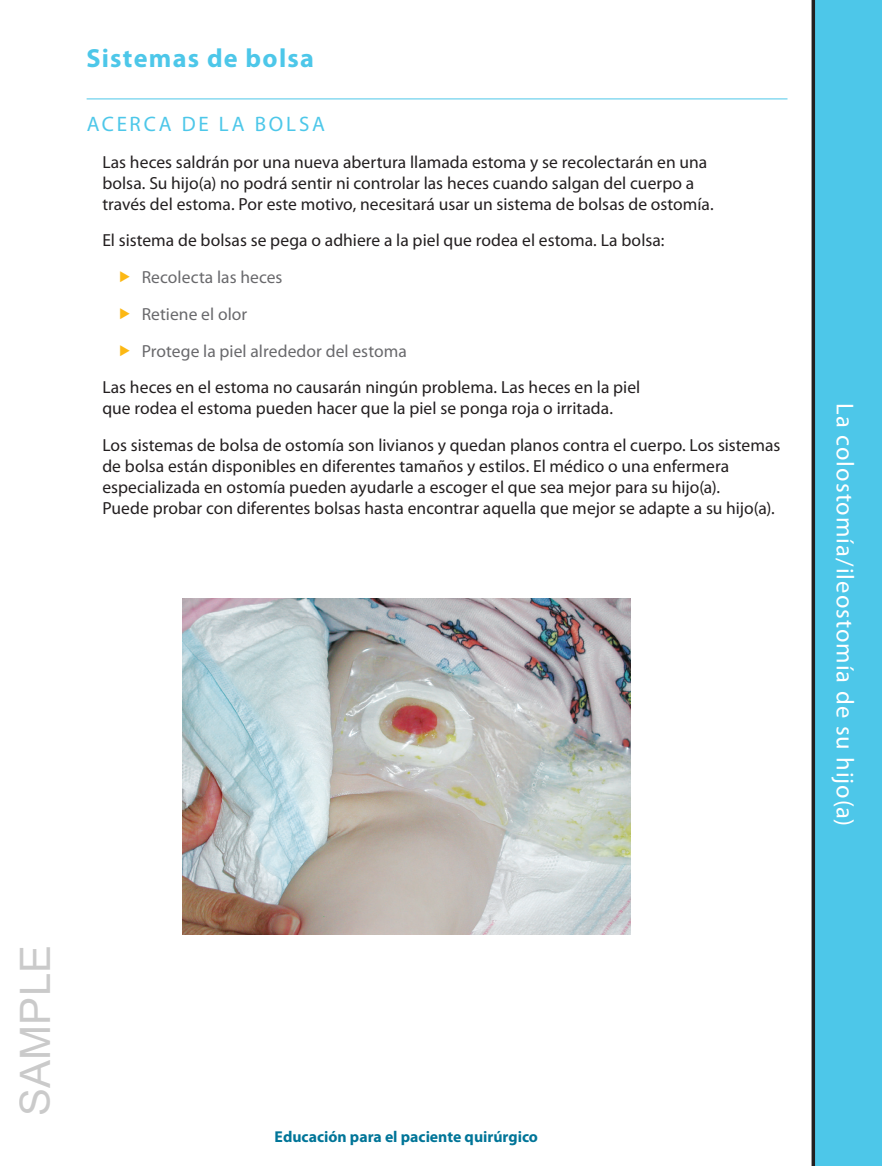
<style>
.page{position:relative;width:882px;height:1166px;background:#fff}
.page>*{position:absolute;margin:0;border:0;box-sizing:border-box;transform-origin:0 0}
.t1{font:42px "Arial";color:rgb(0 0 0/.21)}
.t2{font:700 26.25px "Myriad Pro";letter-spacing:.045em;color:#4dc7e9}
.t3{font:24.5px "Myriad Pro";letter-spacing:.04em;color:#fff}
.t4{font:21px "Myriad Pro";letter-spacing:.135em;color:#4dc7e9}
.t5{font:17.5px/21px "Myriad Pro";letter-spacing:.005em;color:#231f20}
.t6{font:17.5px/36.8px "Myriad Pro";letter-spacing:.005em;color:#69696c}
.t7{font:700 15.75px "Myriad Pro";color:#007598}
</style>
<div class="page">
<svg style="left:812px;top:0;width:70px;height:1166px;background:#47afcc"></svg>
<hr style="left:87px;top:98px;width:701px;height:1px;background:#4dc7e9">
<img style="left:182px;top:598px;width:448px;height:336px">
<h2 class="t2" style="left:87px;top:41px;width:229px">Sistemas de bolsa</h2>
<p class="t4" style="left:87px;top:111px;width:240px">ACERCA DE LA BOLSA</p>
<p class="t5" style="left:102px;top:151px;width:613px">Las heces saldrán por una nueva abertura llamada estoma y se recolectarán en una bolsa. Su hijo(a) no podrá sentir ni controlar las heces cuando salgan del cuerpo a través del estoma. Por este motivo, necesitará usar un sistema de bolsas de ostomía.</p>
<p class="t5" style="left:102px;top:230px;width:564px">El sistema de bolsas se pega o adhiere a la piel que rodea el estoma. La bolsa:</p>
<p class="t6" style="left:142px;top:259px;width:267px">Recolecta las heces<br>Retiene el olor<br>Protege la piel alrededor del estoma</p>
<p class="t5" style="left:102px;top:377px;width:540px">Las heces en el estoma no causarán ningún problema. Las heces en la piel que rodea el estoma pueden hacer que la piel se ponga roja o irritada.</p>
<p class="t5" style="left:102px;top:434px;width:680px">Los sistemas de bolsa de ostomía son livianos y quedan planos contra el cuerpo. Los sistemas de bolsa están disponibles en diferentes tamaños y estilos. El médico o una enfermera especializada en ostomía pueden ayudarle a escoger el que sea mejor para su hijo(a).<br>Puede probar con diferentes bolsas hasta encontrar aquella que mejor se adapte a su hijo(a).</p>
<h1 class="t1" style="left:6px;top:1115px;width:172px;rotate:-90deg">SAMPLE</h1>
<p class="t7" style="left:275px;top:1126px;width:265px">Educación para el paciente quirúrgico</p>
<h3 class="t3" style="left:860px;top:403px;width:425px;rotate:90deg">La colostomía/ileostomía de su hijo(a)</h3>
</div>
